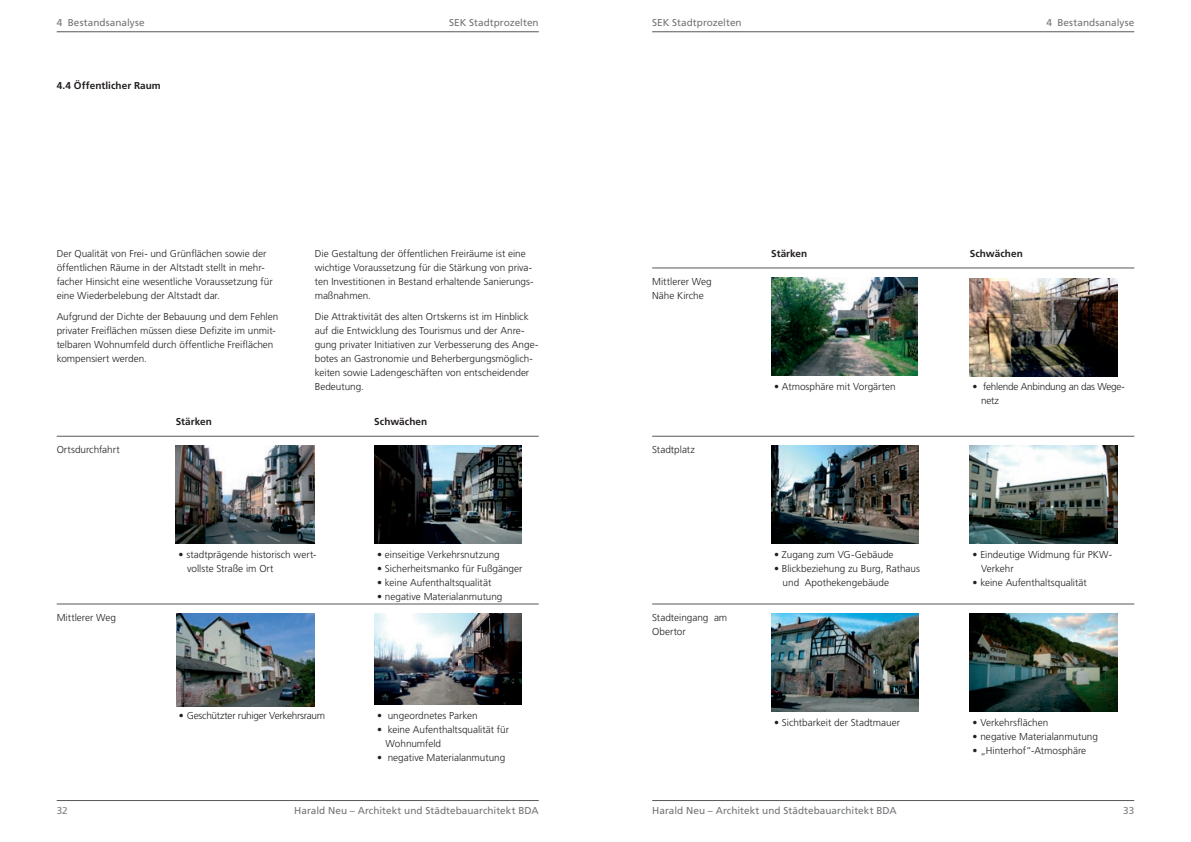
<style>
.page{position:relative;width:1191px;height:842px;background:#fff}
.page>*{position:absolute;margin:0;border:0;box-sizing:border-box;transform-origin:0 0}
.Normal__Web{font:300 10px/14px "Frutiger";letter-spacing:-.005em;color:#231f20}
.t1{font:10px "Frutiger";letter-spacing:.005em;color:#727477}
.überschriften{font:700 10px "Frutiger";letter-spacing:.005em;color:#231f20}
.Normal__Web-2{font:300 10px/14px "Frutiger";letter-spacing:-.03em;color:#231f20}
.Normal__Web-3{font:300 10px "Frutiger";letter-spacing:-.025em;color:#231f20}
.t2{font:10px "Frutiger";color:#808285}
</style>
<div class="page">
<hr style="left:652px;top:604px;width:482px;height:1px;background:#57585a">
<hr style="left:652px;top:436px;width:482px;height:1px;background:#57585a">
<hr style="left:652px;top:268px;width:482px;height:1px;background:#57585a">
<hr style="left:57px;top:604px;width:482px;height:1px;background:#57585a">
<hr style="left:57px;top:436px;width:482px;height:1px;background:#57585a">
<hr style="left:57px;top:800px;width:482px;height:1px;background:#57585a">
<hr style="left:57px;top:32px;width:482px;height:1px;background:#57585a">
<hr style="left:652px;top:800px;width:482px;height:1px;background:#57585a">
<hr style="left:652px;top:32px;width:482px;height:1px;background:#57585a">
<img style="left:771px;top:278px;width:146px;height:98px">
<img style="left:969px;top:446px;width:148px;height:98px">
<img style="left:771px;top:446px;width:147px;height:98px">
<img style="left:969px;top:278px;width:148px;height:98px">
<img style="left:374px;top:614px;width:148px;height:91px">
<img style="left:374px;top:446px;width:148px;height:98px">
<img style="left:176px;top:614px;width:139px;height:92px">
<img style="left:176px;top:446px;width:139px;height:98px">
<img style="left:969px;top:614px;width:148px;height:98px">
<img style="left:771px;top:614px;width:147px;height:98px">
<p class="t1" style="left:57px;top:16px;width:89px">4 Bestandsanalyse</p>
<p class="t1" style="left:449px;top:17px;width:91px">SEK Stadtprozelten</p>
<p class="t1" style="left:1046px;top:16px;width:89px">4 Bestandsanalyse</p>
<p class="t1" style="left:652px;top:17px;width:91px">SEK Stadtprozelten</p>
<p class="überschriften" style="left:57px;top:80px;width:106px">4.4 Öffentlicher Raum</p>
<p class="Normal__Web" style="left:57px;top:247px;width:217px">Der Qualität von Frei- und Grünflächen sowie der öffentlichen Räume in der Altstadt stellt in mehr&shy;facher Hinsicht eine wesentliche Voraussetzung für eine Wiederbelebung der Altstadt dar.</p>
<p class="Normal__Web" style="left:57px;top:310px;width:223px">Aufgrund der Dichte der Bebauung und dem Fehlen privater Freiflächen müssen diese Defizite im unmit&shy;telbaren Wohnumfeld durch öffentliche Freiflächen kompensiert werden.</p>
<p class="Normal__Web" style="left:315px;top:247px;width:220px">Die Gestaltung der öffentlichen Freiräume ist eine wichtige Voraussetzung für die Stärkung von priva&shy;ten Investitionen in Bestand erhaltende Sanierungs&shy;maßnahmen.</p>
<p class="Normal__Web" style="left:315px;top:310px;width:225px">Die Attraktivität des alten Ortskerns ist im Hinblick auf die Entwicklung des Tourismus und der Anre&shy;gung privater Initiativen zur Verbesserung des Ange&shy;botes an Gastronomie und Beherbergungsmöglich&shy;keiten sowie Ladengeschäften von entscheidender Bedeutung.</p>
<p class="Normal__Web" style="left:57px;top:443px;width:64px">Ortsdurchfahrt</p>
<p class="Normal__Web" style="left:57px;top:611px;width:61px">Mittlerer Weg</p>
<p class="überschriften" style="left:176px;top:416px;width:38px">Stärken</p>
<p class="überschriften" style="left:374px;top:416px;width:54px">Schwächen</p>
<p class="Normal__Web" style="left:187px;top:548px;width:131px;text-indent:-9px">• stadtprägende historisch wert&shy;vollste Straße im Ort</p>
<p class="Normal__Web-3" style="left:179px;top:710px;width:148px">• Geschützter ruhiger Verkehrsraum</p>
<p class="Normal__Web" style="left:377px;top:548px;width:124px">• einseitige Verkehrsnutzung</p>
<p class="Normal__Web" style="left:377px;top:562px;width:147px">• Sicherheitsmanko für Fußgänger</p>
<p class="Normal__Web" style="left:377px;top:576px;width:116px">• keine Aufenthaltsqualität</p>
<p class="Normal__Web" style="left:377px;top:590px;width:127px">• negative Materialanmutung</p>
<p class="Normal__Web" style="left:377px;top:709px;width:102px">• ungeordnetes Parken</p>
<p class="Normal__Web" style="left:386px;top:723px;width:125px;text-indent:-9px">• keine Aufenthaltsqualität für<br>Wohnumfeld</p>
<p class="Normal__Web" style="left:377px;top:751px;width:130px">• negative Materialanmutung</p>
<p class="t2" style="left:57px;top:805px;width:13px">32</p>
<p class="t1" style="left:294px;top:805px;width:246px">Harald Neu – Architekt und Städtebauarchitekt BDA</p>
<p class="Normal__Web" style="left:652px;top:275px;width:61px">Mittlerer Weg<br>Nähe Kirche</p>
<p class="Normal__Web" style="left:652px;top:443px;width:44px">Stadtplatz</p>
<p class="Normal__Web" style="left:652px;top:611px;width:77px">Stadteingang am<br>Obertor</p>
<p class="überschriften" style="left:771px;top:248px;width:38px">Stärken</p>
<p class="überschriften" style="left:969px;top:248px;width:54px">Schwächen</p>
<p class="Normal__Web" style="left:774px;top:380px;width:123px">• Atmosphäre mit Vorgärten</p>
<p class="Normal__Web-2" style="left:981px;top:380px;width:145px;text-indent:-9px">• fehlende Anbindung an das Wege&shy;netz</p>
<p class="Normal__Web" style="left:774px;top:548px;width:121px">• Zugang zum VG-Gebäude</p>
<p class="Normal__Web" style="left:782px;top:562px;width:139px;text-indent:-9px">• Blickbeziehung zu Burg, Rathaus und Apothekengebäude</p>
<p class="Normal__Web" style="left:774px;top:716px;width:127px">• Sichtbarkeit der Stadtmauer</p>
<p class="Normal__Web" style="left:981px;top:548px;width:132px;text-indent:-9px">• Eindeutige Widmung für PKW-<br>Verkehr</p>
<p class="Normal__Web" style="left:972px;top:576px;width:116px">• keine Aufenthaltsqualität</p>
<p class="Normal__Web" style="left:972px;top:716px;width:77px">• Verkehrsflächen</p>
<p class="Normal__Web" style="left:972px;top:730px;width:127px">• negative Materialanmutung</p>
<p class="Normal__Web" style="left:972px;top:744px;width:115px">• „Hinterhof”-Atmosphäre</p>
<p class="t1" style="left:652px;top:805px;width:246px">Harald Neu – Architekt und Städtebauarchitekt BDA</p>
<p class="t2" style="left:1123px;top:805px;width:13px">33</p>
</div>
